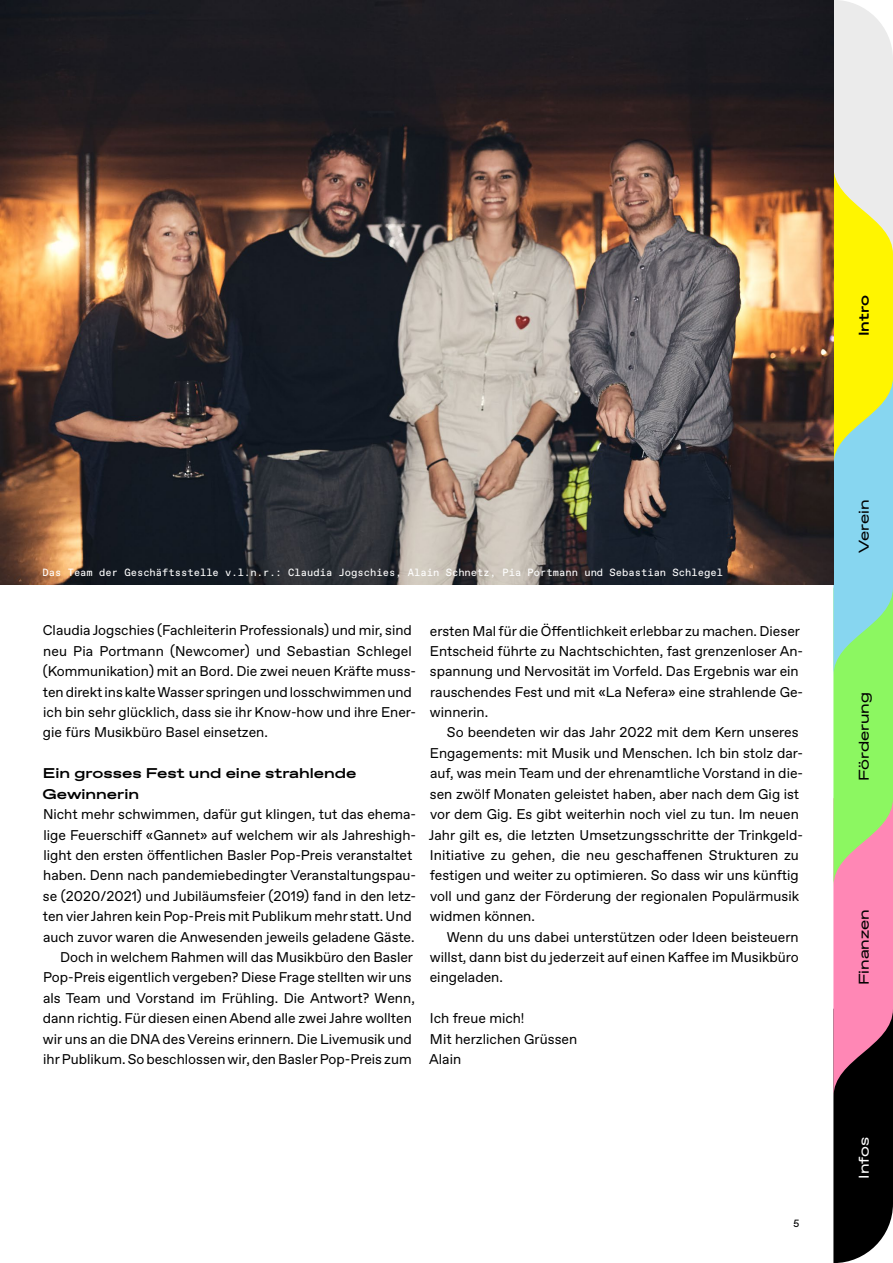
<style>
.page{position:relative;width:893px;height:1263px;background:#fff}
.page>*{position:absolute;margin:0;border:0;box-sizing:border-box;transform-origin:0 0}
.t1{font:14.1px/20.4px "ABC Favorit";color:#000}
.t2{font:700 14.1px/20.4px "ABC Favorit Expanded";color:#000}
.t3{font:14.1px "ABC Favorit Expanded";color:#000}
.t4{font:14.1px "ABC Favorit Expanded";color:#fff}
.t5{font:10.5px "ABC Favorit Mono";color:#fff}
.t6{font:10.5px "ABC Favorit Mono";color:#000}
</style>
<div class="page">
<svg style="left:833px;top:0;width:60px;height:1263px"></svg>
<img style="left:0;top:0;width:833px;height:584px">
<p class="t2" style="left:854px;top:336px;width:42px;rotate:-90deg">Intro</p>
<p class="t5" style="left:43px;top:566px;width:682px">Das Team der Geschäftsstelle v.l.n.r.: Claudia Jogschies, Alain Schnetz, Pia Portmann und Sebastian Schlegel</p>
<p class="t1" style="left:43px;top:621px;width:375px">Claudia Jogschies (Fachleiterin Professionals) und mir, sind neu Pia Portmann (Newcomer) und Sebastian Schlegel (Kommunikation) mit an Bord. Die zwei neuen Kräfte muss&shy;ten direkt ins kalte Wasser springen und losschwimmen und ich bin sehr glücklich, dass sie ihr Know-how und ihre Ener&shy;gie fürs Musikbüro Basel einsetzen.</p>
<p class="t2" style="left:43px;top:763px;width:315px">Ein grosses Fest und eine strahlende<br>Gewinnerin</p>
<p class="t1" style="left:43px;top:804px;width:375px">Nicht mehr schwimmen, dafür gut klingen, tut das ehema-</p>
<p class="t1" style="left:43px;top:825px;width:374px">lige Feuerschiff «Gannet» auf welchem wir als Jahreshigh-</p>
<p class="t1" style="left:43px;top:845px;width:370px">light den ersten öffentlichen Basler Pop-Preis veranstaltet</p>
<p class="t1" style="left:43px;top:865px;width:374px">haben. Denn nach pandemiebedingter Veranstaltungspau-</p>
<p class="t1" style="left:43px;top:886px;width:375px">se (2020/2021) und Jubiläumsfeier (2019) fand in den letz-</p>
<p class="t1" style="left:43px;top:906px;width:370px">ten vier Jahren kein Pop-Preis mit Publikum mehr statt. Und</p>
<p class="t1" style="left:43px;top:927px;width:373px">auch zuvor waren die Anwesenden jeweils geladene Gäste.</p>
<p class="t1" style="left:60px;top:947px;width:355px">Doch in welchem Rahmen will das Musikbüro den Basler</p>
<p class="t1" style="left:43px;top:967px;width:370px">Pop-Preis eigentlich vergeben? Diese Frage stellten wir uns</p>
<p class="t1" style="left:43px;top:988px;width:373px">als Team und Vorstand im Frühling. Die Antwort? Wenn,</p>
<p class="t1" style="left:43px;top:1008px;width:370px">dann richtig. Für diesen einen Abend alle zwei Jahre wollten</p>
<p class="t1" style="left:43px;top:1029px;width:370px">wir uns an die DNA des Vereins erinnern. Die Livemusik und</p>
<p class="t1" style="left:43px;top:1049px;width:370px">ihr Publikum. So beschlossen wir, den Basler Pop-Preis zum</p>
<p class="t1" style="left:430px;top:621px;width:375px">ersten Mal für die Öffentlichkeit erlebbar zu machen. Dieser Entscheid führte zu Nachtschichten, fast grenzenloser An&shy;spannung und Nervosität im Vorfeld. Das Ergebnis war ein rauschendes Fest und mit «La Nefera» eine strahlende Ge&shy;winnerin.</p>
<p class="t1" style="left:429px;top:723px;width:376px;text-indent:18px">So beendeten wir das Jahr 2022 mit dem Kern unseres Engagements: mit Musik und Menschen. Ich bin stolz dar&shy;auf, was mein Team und der ehrenamtliche Vorstand in die&shy;sen zwölf Monaten geleistet haben, aber nach dem Gig ist vor dem Gig. Es gibt weiterhin noch viel zu tun. Im neuen Jahr gilt es, die letzten Umsetzungsschritte der Trinkgeld-Initiative zu gehen, die neu geschaffenen Strukturen zu festigen und weiter zu optimieren. So dass wir uns künftig voll und ganz der Förderung der regionalen Populärmusik widmen können.</p>
<p class="t1" style="left:430px;top:927px;width:370px;text-align:justify;text-indent:17px">Wenn du uns dabei unterstützen oder Ideen beisteuern willst, dann bist du jederzeit auf einen Kaffee im Musikbüro eingeladen.</p>
<p class="t1" style="left:429px;top:1008px;width:149px">Ich freue mich!<br>Mit herzlichen Grüssen<br>Alain</p>
<p class="t6" style="left:793px;top:1217px;width:8px">5</p>
<p class="t3" style="left:855px;top:553px;width:55px;rotate:-90deg">Verein</p>
<p class="t3" style="left:855px;top:781px;width:91px;rotate:-90deg">Förderung</p>
<p class="t3" style="left:855px;top:985px;width:78px;rotate:-90deg">Finanzen</p>
<p class="t4" style="left:855px;top:1178px;width:43px;rotate:-90deg">Infos</p>
</div>
